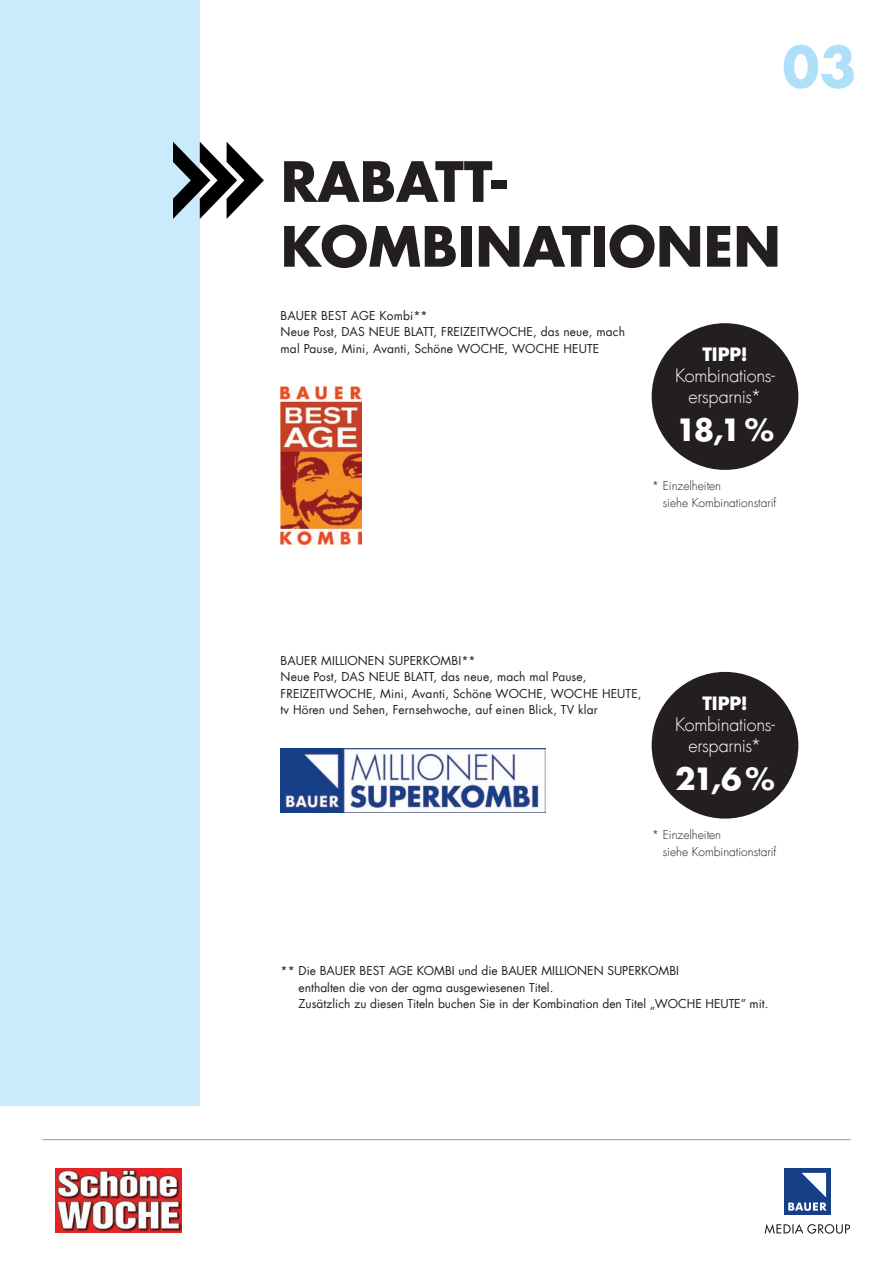
<style>
.page{position:relative;width:893px;height:1263px;background:#fff}
.page>*{position:absolute;margin:0;border:0;box-sizing:border-box;transform-origin:0 0}
.t1{font:700 54px/64.8px "Futura Com";color:#231f20}
.t2{font:700 54px "Futura Com";color:#aee1f9}
.t3{font:700 30px "Futura Com";color:#fff}
.t4{font:300 18px/21px "Futura Com";letter-spacing:-.015em;color:#fff;text-align:center}
.t5{font:700 18px "Futura Com";letter-spacing:-.01em;color:#fff}
.t6{font:12px/16.5px "Futura Com";letter-spacing:.01em;color:#231f20}
.t7{font:300 12px/16.5px "Futura Com";color:#231f20}
</style>
<div class="page">
<svg style="left:765px;top:1224px;width:85px;height:10px"></svg>
<div style="left:784px;top:1168px;width:46px;height:47px;background:#153f87"></div>
<svg style="left:788px;top:1173px;width:39px;height:38px"></svg>
<hr style="left:43px;top:1139px;width:807px;height:1px;background:#939598">
<img style="left:55px;top:1168px;width:127px;height:64px">
<div style="left:0;top:0;width:200px;height:1106px;background:#caebfb"></div>
<svg style="left:173px;top:142px;width:91px;height:77px"></svg>
<div style="left:652px;top:323px;width:146px;height:147px;background:#231f20;border-radius:50%"></div>
<img style="left:281px;top:387px;width:80px;height:157px">
<div style="left:652px;top:672px;width:146px;height:147px;background:#231f20;border-radius:50%"></div>
<img style="left:281px;top:748px;width:264px;height:64px">
<h1 class="t2" style="left:782px;top:25px;width:76px">03</h1>
<h1 class="t1" style="left:281px;top:147px;width:502px">RABATT-<br>KOMBINATIONEN</h1>
<p class="t6" style="left:281px;top:307px;width:346px">BAUER BEST AGE Kombi**<br>Neue Post, DAS NEUE BLATT, FREIZEITWOCHE, das neue, mach mal Pause, Mini, Avanti, Schöne WOCHE, WOCHE HEUTE</p>
<h3 class="t5" style="left:702px;top:341px;width:47px">TIPP!</h3>
<h3 class="t4" style="left:675px;top:365px;width:101px">Kombinations&shy;ersparnis*</h3>
<h2 class="t3" style="left:676px;top:407px;width:100px">18,1 %</h2>
<p class="t7" style="left:663px;top:478px;width:115px;text-indent:-11px">* Einzelheiten<br>siehe Kombinationstarif</p>
<p class="t6" style="left:281px;top:652px;width:362px">BAUER MILLIONEN SUPERKOMBI**<br>Neue Post, DAS NEUE BLATT, das neue, mach mal Pause, FREIZEITWOCHE, Mini, Avanti, Schöne WOCHE, WOCHE HEUTE, tv Hören und Sehen, Fernsehwoche, auf einen Blick, TV klar</p>
<h3 class="t5" style="left:702px;top:689px;width:47px">TIPP!</h3>
<h3 class="t4" style="left:675px;top:714px;width:101px">Kombinations&shy;ersparnis*</h3>
<h2 class="t3" style="left:675px;top:756px;width:101px">21,6 %</h2>
<p class="t7" style="left:663px;top:826px;width:115px;text-indent:-11px">* Einzelheiten<br>siehe Kombinationstarif</p>
<p class="t6" style="left:299px;top:962px;width:471px;text-indent:-18px">** Die BAUER BEST AGE KOMBI und die BAUER MILLIONEN SUPERKOMBI<br>enthalten die von der agma ausgewiesenen Titel.<br>Zusätzlich zu diesen Titeln buchen Sie in der Kombination den Titel „WOCHE HEUTE” mit.</p>
</div>
